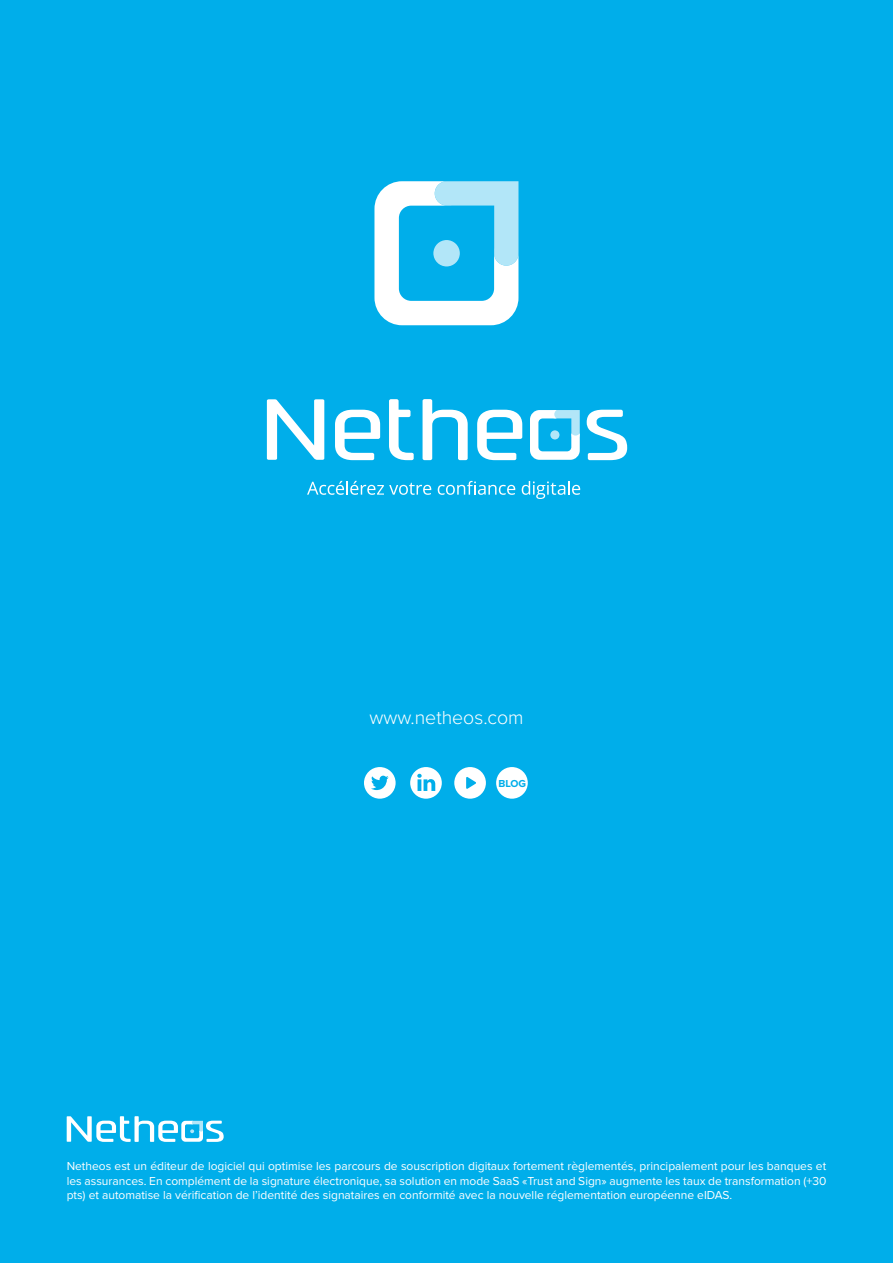
<style>
.page{position:relative;width:893px;height:1263px;background:#00aeea}
.page>*{position:absolute;margin:0;border:0;box-sizing:border-box;transform-origin:0 0}
.t1{font:300 19.5px "Proxima Nova";color:#fff}
.t2{font:12px/14.4px "Proxima Nova";color:#fff;text-align:justify}
.t3{font:700 10.5px "Proxima Nova";color:#00aeea}
</style>
<div class="page">
<svg style="left:335px;top:410px;width:45px;height:50px"></svg>
<svg style="left:389px;top:399px;width:25px;height:61px"></svg>
<svg style="left:477px;top:410px;width:45px;height:50px"></svg>
<svg style="left:587px;top:410px;width:40px;height:50px"></svg>
<svg style="left:423px;top:399px;width:45px;height:61px"></svg>
<svg style="left:267px;top:399px;width:57px;height:61px"></svg>
<svg style="left:530px;top:410px;width:50px;height:50px"></svg>
<svg style="left:307px;top:481px;width:124px;height:14px"></svg>
<svg style="left:522px;top:481px;width:58px;height:18px"></svg>
<svg style="left:438px;top:481px;width:77px;height:14px"></svg>
<svg style="left:374px;top:181px;width:144px;height:144px"></svg>
<svg style="left:364px;top:767px;width:32px;height:32px"></svg>
<svg style="left:410px;top:767px;width:32px;height:32px"></svg>
<svg style="left:454px;top:767px;width:32px;height:32px"></svg>
<div style="left:496px;top:767px;width:32px;height:32px;background:#fff;border-radius:50%"></div>
<svg style="left:67px;top:1116px;width:157px;height:26px"></svg>
<h1 class="t1" style="left:369px;top:706px;width:156px">www.netheos.com</h1>
<p class="t3" style="left:498px;top:777px;width:29px">BLOG</p>
<p class="t2" style="left:67px;top:1159px;width:761px">Netheos est un éditeur de logiciel qui optimise les parcours de souscription digitaux fortement règlementés, principalement pour les banques et les assurances. En complément de la signature électronique, sa solution en mode SaaS «Trust and Sign» augmente les taux de transformation (+30 pts) et automatise la vérification de l’identité des signataires en conformité avec la nouvelle réglementation européenne eIDAS.</p>
</div>
